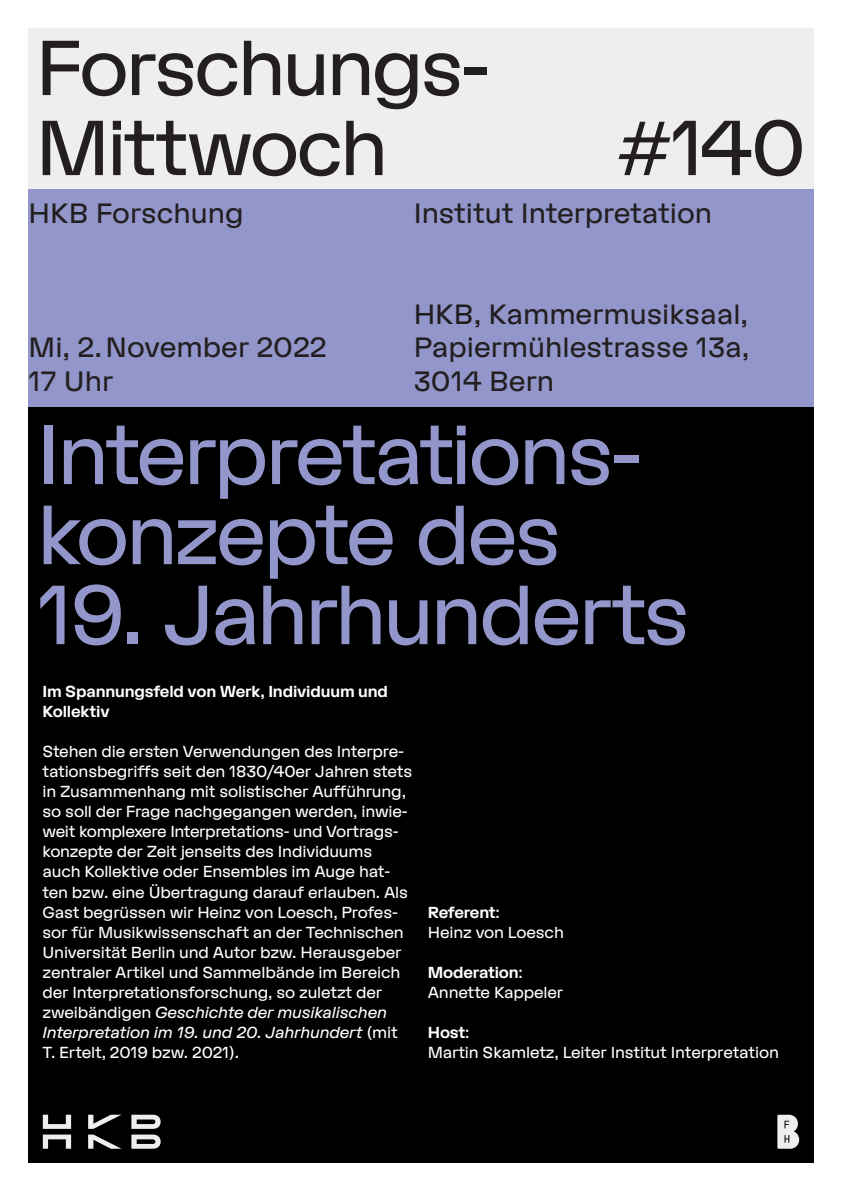
<style>
.page{position:relative;width:842px;height:1191px;background:#fff}
.page>*{position:absolute;margin:0;border:0;box-sizing:border-box;transform-origin:0 0}
.t1{font:84px "HKB Grotesk";letter-spacing:-.04em;color:#9396ca}
.Titel{font:78px "HKB Grotesk";letter-spacing:-.04em;color:#231f20}
.Information{font:28px "HKB Grotesk";color:#231f20}
.Zusatzinformation{font:16px/20px "HKB Grotesk";letter-spacing:-.01em;color:#fff}
.Zusatzinformation-2{font:700 16px/20px "HKB Grotesk";letter-spacing:-.01em;color:#fff}
.s1{font-style:italic}
.s2{font-weight:400}
</style>
<div class="page">
<div style="left:28px;top:189px;width:786px;height:218px;background:#9396ca"></div>
<div style="left:28px;top:28px;width:786px;height:161px;background:#eeeeef"></div>
<div style="left:28px;top:407px;width:786px;height:755px;background:#000"></div>
<svg style="left:43px;top:1114px;width:28px;height:14px"></svg>
<svg style="left:131px;top:1114px;width:30px;height:14px"></svg>
<svg style="left:43px;top:1134px;width:28px;height:14px"></svg>
<svg style="left:88px;top:1134px;width:32px;height:14px"></svg>
<svg style="left:131px;top:1134px;width:30px;height:14px"></svg>
<svg style="left:88px;top:1114px;width:33px;height:14px"></svg>
<svg style="left:777px;top:1114px;width:22px;height:34px"></svg>
<p class="Titel" style="left:35px;top:21px;width:456px">Forschungs-</p>
<p class="Titel" style="left:35px;top:101px;width:354px">Mittwoch</p>
<p class="Titel" style="left:618px;top:101px;width:190px">#140</p>
<p class="Information" style="left:29px;top:196px;width:216px">HKB Forschung</p>
<p class="Information" style="left:414px;top:196px;width:300px">Institut Interpretation</p>
<p class="Information" style="left:414px;top:297px;width:336px">HKB, Kammermusiksaal,</p>
<p class="Information" style="left:29px;top:331px;width:300px">Mi, 2. November 2022</p>
<p class="Information" style="left:414px;top:331px;width:337px">Papiermühlestrasse 13a,</p>
<p class="Information" style="left:29px;top:364px;width:86px">17 Uhr</p>
<p class="Information" style="left:414px;top:364px;width:142px">3014 Bern</p>
<p class="t1" style="left:37px;top:404px;width:607px">Interpretations-</p>
<p class="t1" style="left:37px;top:484px;width:526px">konzepte des</p>
<p class="t1" style="left:37px;top:564px;width:655px">19. Jahrhunderts</p>
<p class="Zusatzinformation-2" style="left:43px;top:681px;width:347px">Im Spannungsfeld von Werk, Individuum und<br>Kollektiv</p>
<p class="Zusatzinformation" style="left:43px;top:741px;width:371px">Stehen die ersten Verwendungen des Interpre&shy;tationsbegriffs seit den 1830/40er Jahren stets in Zusammenhang mit solistischer Aufführung, so soll der Frage nachgegangen werden, inwie-</p>
<p class="Zusatzinformation" style="left:43px;top:821px;width:358px">weit komplexere Interpretations- und Vortrags-</p>
<p class="Zusatzinformation" style="left:43px;top:841px;width:367px">konzepte der Zeit jenseits des Individuums auch Kollektive oder Ensembles im Auge hat&shy;ten bzw. eine Übertragung darauf erlauben. Als Gast begrüssen wir Heinz von Loesch, Profes&shy;sor für Musikwissenschaft an der Technischen Universität Berlin und Autor bzw. Herausgeber zentraler Artikel und Sammelbände im Bereich der Interpretationsforschung, so zuletzt der zweibändigen <span class="s1">Geschichte der musikalischen Interpretation im 19. und 20. Jahrhundert</span> (mit T. Ertelt, 2019 bzw. 2021).</p>
<p class="Zusatzinformation-2" style="left:428px;top:901px;width:74px">Referent<span class="s2">:</span></p>
<p class="Zusatzinformation" style="left:428px;top:921px;width:138px">Heinz von Loesch</p>
<p class="Zusatzinformation-2" style="left:428px;top:961px;width:97px">Moderation<span class="s2">:</span></p>
<p class="Zusatzinformation" style="left:428px;top:981px;width:137px">Annette Kappeler</p>
<p class="Zusatzinformation-2" style="left:428px;top:1021px;width:43px">Host<span class="s2">:</span></p>
<p class="Zusatzinformation" style="left:428px;top:1041px;width:353px">Martin Skamletz, Leiter Institut Interpretation</p>
</div>
